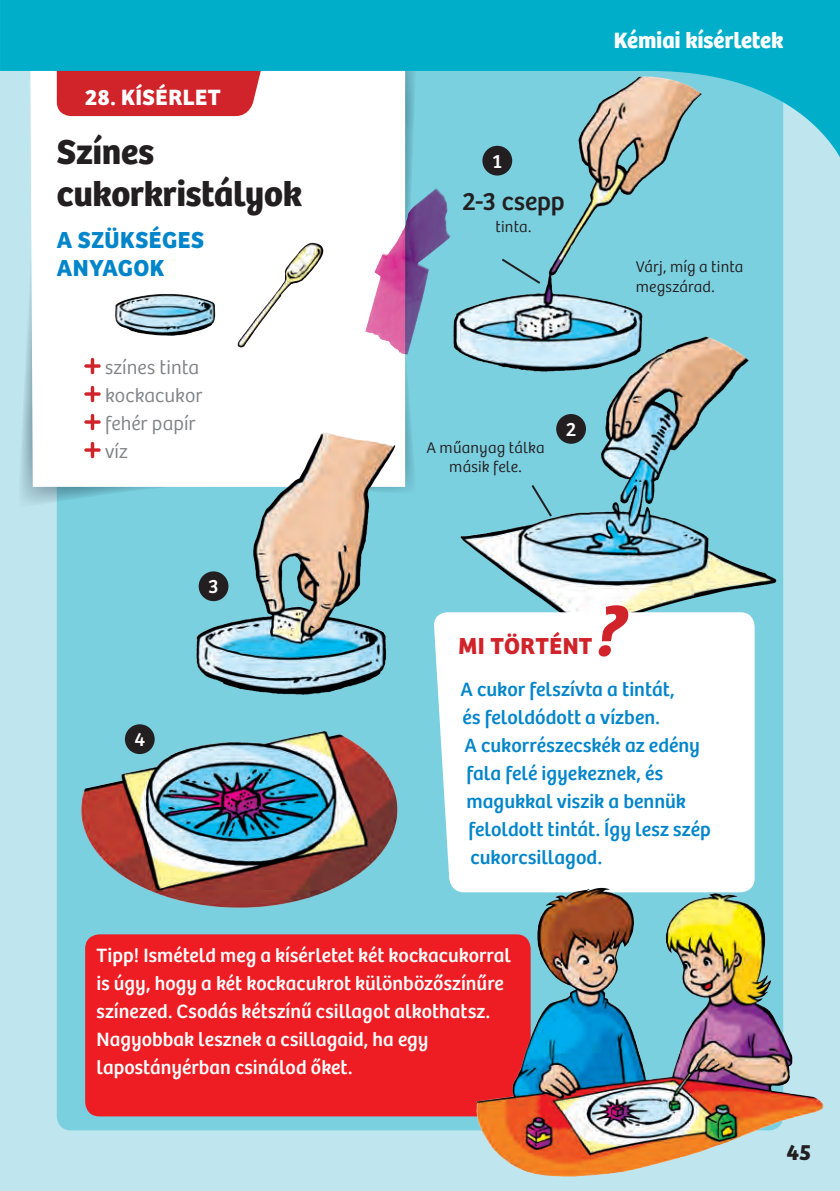
<style>
.page{position:relative;width:840px;height:1191px;background:#fff}
.page>*{position:absolute;margin:0;border:0;box-sizing:border-box;transform-origin:0 0}
.Headline_klein_Versu{font:700 36px/42px "Kosmos Bree";letter-spacing:-.01em;color:#231f20}
.t1{font:26px "Kosmos Bree";color:#231f20}
.Subhead_versal_blau{font:700 24px/28px "Kosmos Bree";letter-spacing:.02em;color:#0085cb}
.Subhead_versal_rot{font:700 24px "Kosmos Bree";letter-spacing:.015em;color:#d1232a}
.t2{font:700 23px "Kosmos Bree";color:#fff}
.t3{font:700 23px "Kosmos Bree";letter-spacing:.02em;color:#fff}
.t4{font:700 23px "Kosmos Bree";color:#231f20}
.Copy{font:20px/28px "Kosmos Bree";letter-spacing:.005em;color:#fff}
.Copy_blau{font:20px "Kosmos Bree";letter-spacing:.005em;color:#0085cb}
.Liste_du_brauchst{font:300 20px "Kosmos Bree";letter-spacing:.005em;color:#808285}
.t5{font:300 16px/19.2px "Kosmos Bree";letter-spacing:.01em;color:#231f20}
</style>
<div class="page">
<div style="left:0;top:0;width:839px;height:1191px;background:#bfe5ef"></div>
<div style="left:57px;top:32px;width:725px;height:1098px;background:#7bd0e0;border-radius:14px"></div>
<svg style="left:21px;top:299px;width:392px;height:210px"></svg>
<div style="left:30px;top:212px;width:375px;height:275px;background:#fff"></div>
<img style="left:101px;top:274px;width:128px;height:85px">
<img style="left:230px;top:227px;width:107px;height:133px">
<img style="left:381px;top:212px;width:403px;height:196px">
<img style="left:81px;top:724px;width:317px;height:184px">
<img style="left:427px;top:298px;width:357px;height:389px">
<img style="left:194px;top:425px;width:203px;height:270px">
<svg style="left:84px;top:358px;width:17px;height:16px"></svg>
<svg style="left:84px;top:386px;width:17px;height:16px"></svg>
<svg style="left:84px;top:414px;width:17px;height:16px"></svg>
<svg style="left:84px;top:442px;width:17px;height:16px"></svg>
<div style="left:85px;top:934px;width:445px;height:182px;background:#ee1d23;border-radius:14px"></div>
<div style="left:433px;top:612px;width:321px;height:195px;background:#fff"></div>
<svg style="left:598px;top:605px;width:30px;height:51px"></svg>
<div style="left:556px;top:414px;width:29px;height:30px;background:#231f20;border-radius:50%"></div>
<div style="left:198px;top:571px;width:30px;height:30px;background:#231f20;border-radius:50%"></div>
<div style="left:125px;top:724px;width:30px;height:30px;background:#231f20;border-radius:50%"></div>
<svg style="left:499px;top:257px;width:43px;height:29px"></svg>
<svg style="left:529px;top:483px;width:24px;height:36px"></svg>
<img style="left:434px;top:807px;width:390px;height:370px">
<svg style="left:1px;top:0;width:838px;height:212px"></svg>
<svg style="left:0;top:0;width:1px;height:71px"></svg>
<p class="t3" style="left:85px;top:83px;width:137px">28. KÍSÉRLET</p>
<p class="Headline_klein_Versu" style="left:57px;top:131px;width:246px">Színes cukorkristályok</p>
<p class="Subhead_versal_blau" style="left:57px;top:226px;width:149px">A SZÜKSÉGES<br>ANYAGOK</p>
<p class="Liste_du_brauchst" style="left:105px;top:356px;width:96px">színes tinta</p>
<p class="Liste_du_brauchst" style="left:105px;top:384px;width:99px">kockacukor</p>
<p class="Liste_du_brauchst" style="left:105px;top:412px;width:92px">fehér papír</p>
<p class="Liste_du_brauchst" style="left:105px;top:440px;width:24px">víz</p>
<p class="Copy" style="left:134px;top:726px;width:12px">4</p>
<p class="Copy" style="left:208px;top:573px;width:12px">3</p>
<p class="Copy" style="left:491px;top:147px;width:12px">1</p>
<p class="t1" style="left:462px;top:187px;width:104px">2-3 csepp</p>
<p class="t5" style="left:495px;top:217px;width:37px">tinta.</p>
<p class="t2" style="left:613px;top:26px;width:171px">Kémiai kísérletek</p>
<p class="t5" style="left:635px;top:258px;width:109px">Várj, míg a tinta megszárad.</p>
<p class="t5" style="left:426px;top:438px;width:120px;text-align:center">A műanyag tálka másik fele.</p>
<p class="Copy" style="left:565px;top:416px;width:12px">2</p>
<p class="Subhead_versal_rot" style="left:458px;top:632px;width:135px">MI TÖRTÉNT</p>
<p class="Copy_blau" style="left:460px;top:678px;width:216px">A cukor felszívta a tintát,</p>
<p class="Copy_blau" style="left:462px;top:706px;width:199px">és feloldódott a vízben.</p>
<p class="Copy_blau" style="left:464px;top:734px;width:237px">A cukorrészecskék az edény</p>
<p class="Copy_blau" style="left:466px;top:762px;width:198px">fala felé igyekeznek, és</p>
<p class="Copy_blau" style="left:466px;top:790px;width:221px">magukkal viszik a bennük</p>
<p class="Copy_blau" style="left:468px;top:818px;width:244px">feloldott tintát. Így lesz szép</p>
<p class="Copy_blau" style="left:470px;top:846px;width:133px">cukorcsillagod.</p>
<p class="Copy" style="left:96px;top:942px;width:415px">Tipp! Ismételd meg a kísérletet két kockacukorral is úgy, hogy a két kockacukrot különbözőszínűre színezed. Csodás kétszínű csillagot alkothatsz.<br>Nagyobbak lesznek a csillagaid, ha egy lapostányérban csinálod őket.</p>
<p class="t4" style="left:786px;top:1138px;width:26px">45</p>
</div>
